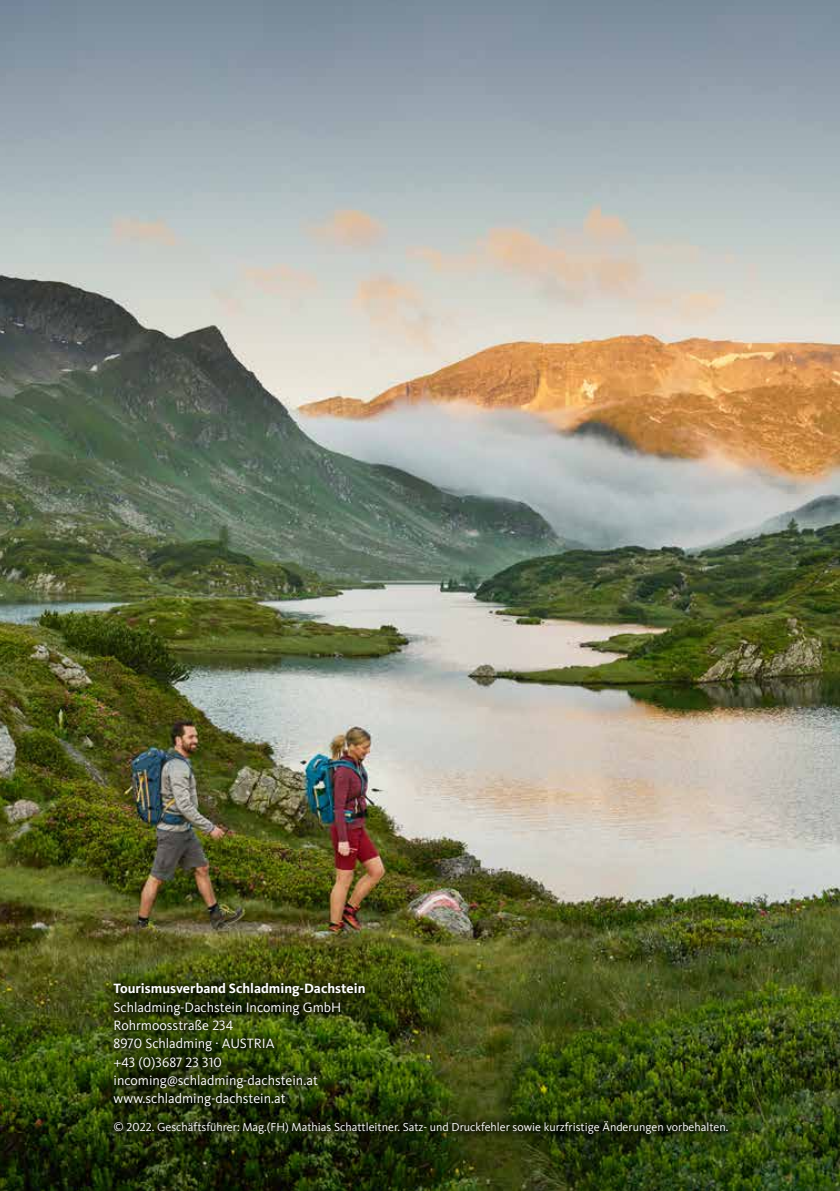
<style>
.page{position:relative;width:840px;height:1191px;background:#fff}
.page>*{position:absolute;margin:0;border:0;box-sizing:border-box;transform-origin:0 0}
.t1{font:14px/18.4px "Kievit Pro";color:#fff}
.t2{font:700 14px "Kievit Pro";color:#fff}
.t3{font:12px "Kievit Pro";color:#fff}
</style>
<div class="page">
<img style="left:0;top:0;width:839px;height:1191px">
<div style="left:103px;top:973px;width:634px;height:171px;background:#000;opacity:.75"></div>
<p class="t2" style="left:113px;top:980px;width:253px">Tourismusverband Schladming-Dachstein</p>
<p class="t1" style="left:113px;top:997px;width:229px">Schladming-Dachstein Incoming GmbH<br>Rohrmoosstraße 234<br>8970 Schladming . AUSTRIA<br>+43 (0)3687 23 310 incoming@schladming-dachstein.at www.schladming-dachstein.at</p>
<p class="t3" style="left:113px;top:1119px;width:616px">© 2022. Geschäftsführer: Mag.(FH) Mathias Schattleitner. Satz- und Druckfehler sowie kurzfristige Änderungen vorbehalten.</p>
</div>
